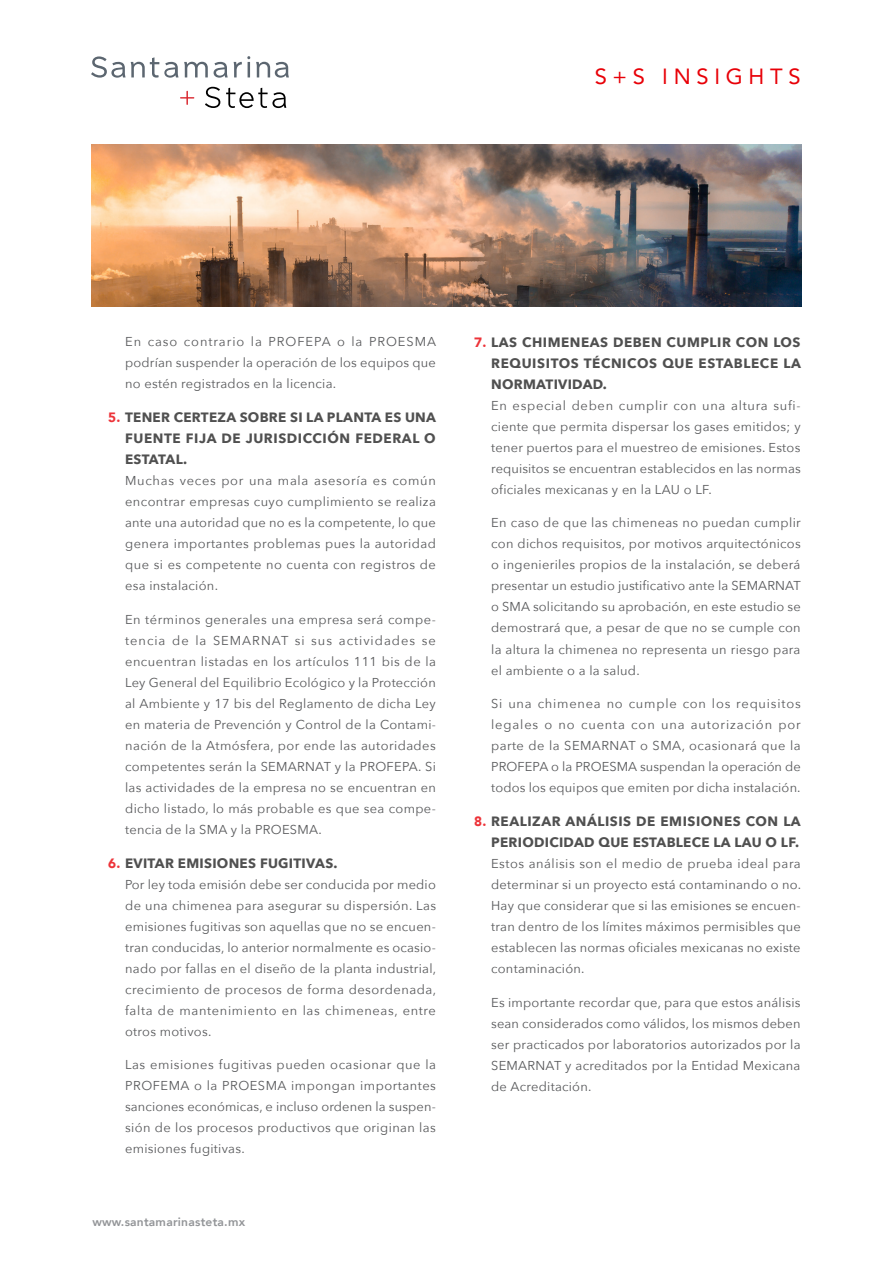
<style>
.page{position:relative;width:893px;height:1264px;background:#fff}
.page>*{position:absolute;margin:0;border:0;box-sizing:border-box;transform-origin:0 0}
.t1{font:21.9px "Avenir";letter-spacing:.26em;color:#e80008}
.t2{font:700 13.5px/21px "Avenir Next";letter-spacing:.03em;color:#505050;text-align:justify}
.t3{font:12.9px/21px "Avenir Next";letter-spacing:.02em;color:#57585a;text-align:justify}
.t4{font:800 12px "Avenir";letter-spacing:.02em;color:#939598}
.s1{font-family:"Avenir";font-weight:900;color:#ed3339}
</style>
<div class="page">
<svg style="left:180px;top:91px;width:14px;height:14px"></svg>
<svg style="left:234px;top:56px;width:16px;height:21px"></svg>
<hr style="left:247px;top:62px;width:3px;height:15px;background:#5c6670">
<svg style="left:91px;top:56px;width:34px;height:22px"></svg>
<svg style="left:131px;top:57px;width:47px;height:21px"></svg>
<svg style="left:184px;top:62px;width:44px;height:16px"></svg>
<svg style="left:256px;top:62px;width:33px;height:16px"></svg>
<svg style="left:205px;top:87px;width:15px;height:21px"></svg>
<svg style="left:226px;top:88px;width:60px;height:20px"></svg>
<img style="left:91px;top:144px;width:711px;height:162px">
<h1 class="t1" style="left:594px;top:59px;width:207px">S+S INSIGHTS</h1>
<p class="t3" style="left:125px;top:330px;width:312px">En caso contrario la PROFEPA o la PROESMA podrían suspender la operación de los equipos que no estén registrados en la licencia.</p>
<p class="t2" style="left:125px;top:406px;width:312px;text-indent:-17px"><span class="s1">5.</span> TENER CERTEZA SOBRE SI LA PLANTA ES UNA FUENTE FIJA DE JURISDICCIÓN FEDERAL O ESTATAL.</p>
<p class="t3" style="left:125px;top:469px;width:312px">Muchas veces por una mala asesoría es común encontrar empresas cuyo cumplimiento se realiza ante una autoridad que no es la competente, lo que genera importantes problemas pues la autoridad que si es competente no cuenta con registros de esa instalación.</p>
<p class="t3" style="left:125px;top:608px;width:312px">En términos generales una empresa será compe&shy;tencia de la SEMARNAT si sus actividades se encuentran listadas en los artículos 111 bis de la Ley General del Equilibrio Ecológico y la Protección al Ambiente y 17 bis del Reglamento de dicha Ley en materia de Prevención y Control de la Contami&shy;nación de la Atmósfera, por ende las autoridades competentes serán la SEMARNAT y la PROFEPA. Si las actividades de la empresa no se encuentran en dicho listado, lo más probable es que sea compe&shy;tencia de la SMA y la PROESMA.</p>
<p class="t2" style="left:108px;top:852px;width:231px"><span class="s1">6.</span> EVITAR EMISIONES FUGITIVAS.</p>
<p class="t3" style="left:125px;top:872px;width:312px">Por ley toda emisión debe ser conducida por medio de una chimenea para asegurar su dispersión. Las emisiones fugitivas son aquellas que no se encuen&shy;tran conducidas, lo anterior normalmente es ocasio&shy;nado por fallas en el diseño de la planta industrial, crecimiento de procesos de forma desordenada, falta de mantenimiento en las chimeneas, entre otros motivos.</p>
<p class="t3" style="left:125px;top:1053px;width:312px">Las emisiones fugitivas pueden ocasionar que la PROFEMA o la PROESMA impongan importantes sanciones económicas, e incluso ordenen la suspen&shy;sión de los procesos productivos que originan las emisiones fugitivas.</p>
<p class="t4" style="left:92px;top:1212px;width:154px">www.santamarinasteta.mx</p>
<p class="t2" style="left:491px;top:331px;width:311px;text-indent:-17px"><span class="s1">7.</span> LAS CHIMENEAS DEBEN CUMPLIR CON LOS REQUISITOS TÉCNICOS QUE ESTABLECE LA NORMATIVIDAD.</p>
<p class="t3" style="left:491px;top:394px;width:311px">En especial deben cumplir con una altura sufi&shy;ciente que permita dispersar los gases emitidos; y tener puertos para el muestreo de emisiones. Estos requisitos se encuentran establecidos en las normas oficiales mexicanas y en la LAU o LF.</p>
<p class="t3" style="left:491px;top:512px;width:311px">En caso de que las chimeneas no puedan cumplir con dichos requisitos, por motivos arquitectónicos o ingenieriles propios de la instalación, se deberá presentar un estudio justificativo ante la SEMARNAT o SMA solicitando su aprobación, en este estudio se demostrará que, a pesar de que no se cumple con la altura la chimenea no representa un riesgo para el ambiente o a la salud.</p>
<p class="t3" style="left:491px;top:692px;width:311px">Si una chimenea no cumple con los requisitos legales o no cuenta con una autorización por parte de la SEMARNAT o SMA, ocasionará que la PROFEPA o la PROESMA suspendan la operación de todos los equipos que emiten por dicha instalación.</p>
<p class="t2" style="left:474px;top:810px;width:328px;text-align:right"><span class="s1">8.</span> REALIZAR ANÁLISIS DE EMISIONES CON LA<br>PERIODICIDAD QUE ESTABLECE LA LAU O LF.</p>
<p class="t3" style="left:491px;top:852px;width:311px">Estos análisis son el medio de prueba ideal para determinar si un proyecto está contaminando o no.<br>Hay que considerar que si las emisiones se encuen&shy;tran dentro de los límites máximos permisibles que establecen las normas oficiales mexicanas no existe contaminación.</p>
<p class="t3" style="left:491px;top:991px;width:311px">Es importante recordar que, para que estos análisis sean considerados como válidos, los mismos deben ser practicados por laboratorios autorizados por la SEMARNAT y acreditados por la Entidad Mexicana de Acreditación.</p>
</div>
